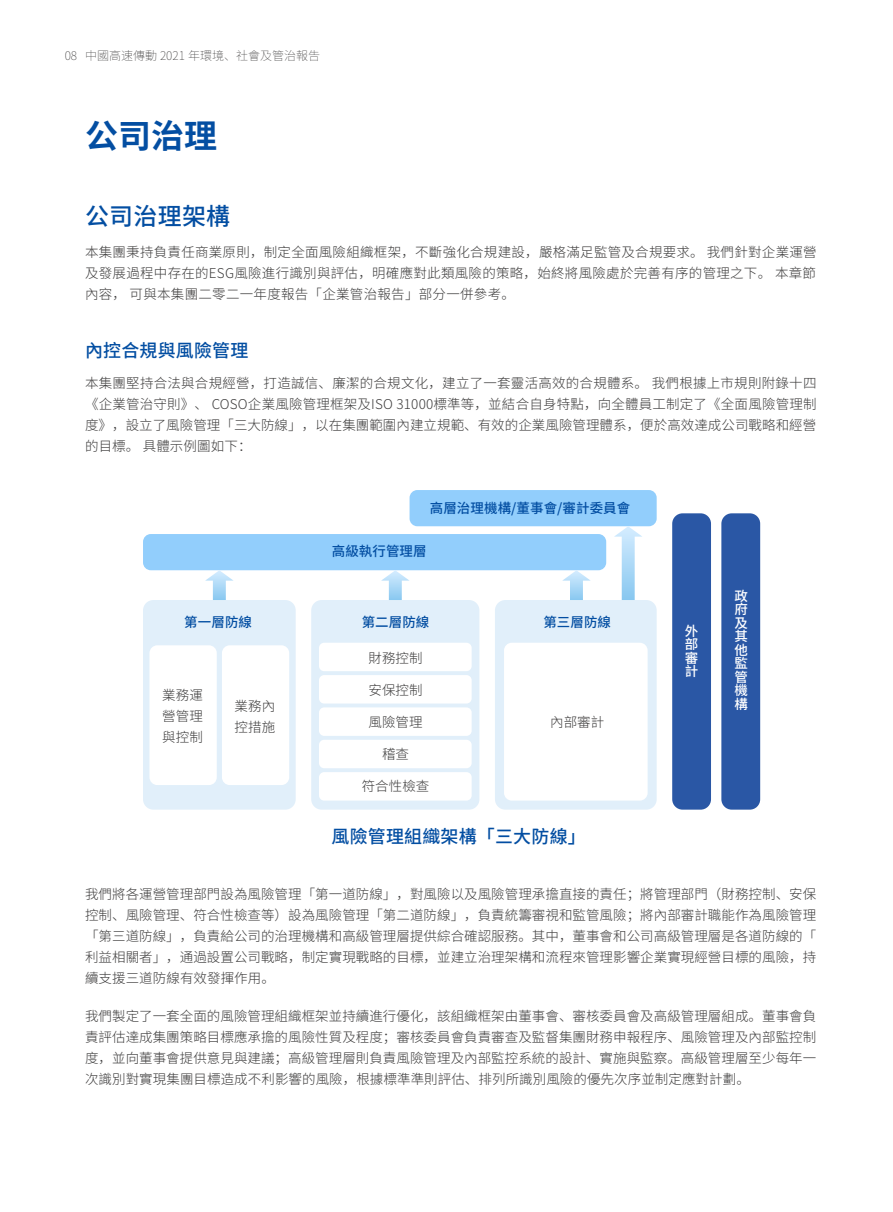
<style>
.page{position:relative;width:893px;height:1212px;background:#fff}
.page>*{position:absolute;margin:0;border:0;box-sizing:border-box;transform-origin:0 0}
.t1{font:700 33px "Source Han Sans CN";color:#034ea2}
.標題{font:500 24px "Source Han Sans CN";letter-spacing:.01em;color:#034ea2}
.小標題{font:500 18px "Source Han Sans CN";letter-spacing:.01em;color:#034ea2}
.正文{font:300 13.5px/21px "Source Han Sans CN";letter-spacing:.005em;color:#3c3b3b;text-align:justify}
.正文-2{font:500 13.5px "Source Han Sans CN";letter-spacing:.005em;color:#034ea2}
.t2{font:500 13.5px/13.5px "Source Han Sans CN";color:#fff;text-align:justify}
.t3{font:200 12px "Source Han Sans CN";color:#3c3b3b}
</style>
<div class="page">
<div style="left:672px;top:513px;width:39px;height:297px;background:#2a57a5"></div>
<div style="left:721px;top:513px;width:39px;height:297px;background:#2a57a5"></div>
<svg style="left:143px;top:490px;width:514px;height:320px"></svg>
<p class="t3" style="left:65px;top:49px;width:257px">08 中國高速傳動 2021 年環境、社會及管治報告</p>
<p class="t1" style="left:85px;top:117px;width:134px">公司治理</p>
<p class="標題" style="left:85px;top:203px;width:147px">公司治理架構</p>
<p class="正文" style="left:85px;top:242px;width:733px">本集團秉持負責任商業原則，制定全面風險組織框架，不斷強化合規建設，嚴格滿足監管及合規要求。 我們針對企業運營及發展過程中存在的ESG風險進行識別與評估，明確應對此類風險的策略，始終將風險處於完善有序的管理之下。 本章節內容， 可與本集團二零二一年度報告「企業管治報告」部分一併參考。</p>
<p class="小標題" style="left:85px;top:341px;width:165px">內控合規與風險管理</p>
<p class="正文" style="left:85px;top:373px;width:733px">本集團堅持合法與合規經營，打造誠信、廉潔的合規文化，建立了一套靈活高效的合規體系。 我們根據上市規則附錄十四《企業管治守則》、 COSO企業風險管理框架及ISO 31000標準等，並結合自身特點，向全體員工制定了《全面風險管理制度》，設立了風險管理「三大防線」，以在集團範圍內建立規範、有效的企業風險管理體系，便於高效達成公司戰略和經營的目標。 具體示例圖如下：</p>
<p class="正文-2" style="left:430px;top:500px;width:202px">高層治理機構/董事會/審計委員會</p>
<p class="正文-2" style="left:184px;top:614px;width:69px">第一層防線</p>
<p class="正文" style="left:162px;top:685px;width:43px">業務運營管理與控制</p>
<p class="正文" style="left:234px;top:695px;width:43px">業務內控措施</p>
<p class="正文-2" style="left:332px;top:544px;width:96px">高級執行管理層</p>
<p class="正文-2" style="left:362px;top:614px;width:69px">第二層防線</p>
<p class="正文-2" style="left:543px;top:614px;width:69px">第三層防線</p>
<p class="正文" style="left:368px;top:647px;width:56px">財務控制</p>
<p class="正文" style="left:368px;top:680px;width:56px">安保控制</p>
<p class="正文" style="left:368px;top:712px;width:56px">風險管理</p>
<p class="正文" style="left:382px;top:744px;width:29px">稽查</p>
<p class="正文" style="left:362px;top:776px;width:69px">符合性檢查</p>
<p class="正文" style="left:550px;top:712px;width:56px">內部審計</p>
<p class="小標題" style="left:331px;top:826px;width:256px">風險管理組織架構「三大防線」</p>
<p class="t2" style="left:685px;top:624px;width:15px">外部審計</p>
<p class="t2" style="left:735px;top:589px;width:15px">政府及其他監管機構</p>
<p class="正文" style="left:85px;top:884px;width:733px">我們將各運營管理部門設為風險管理「第一道防線」，對風險以及風險管理承擔直接的責任；將管理部門（財務控制、安保控制、風險管理、符合性檢查等）設為風險管理「第二道防線」，負責統籌審視和監管風險；將內部審計職能作為風險管理「第三道防線」，負責給公司的治理機構和高級管理層提供綜合確認服務。其中，董事會和公司高級管理層是各道防線的「利益相關者」，通過設置公司戰略，制定實現戰略的目標，並建立治理架構和流程來管理影響企業實現經營目標的風險，持續支援三道防線有效發揮作用。</p>
<p class="正文" style="left:85px;top:1006px;width:733px">我們製定了一套全面的風險管理組織框架並持續進行優化，該組織框架由董事會、審核委員會及高級管理層組成。董事會負責評估達成集團策略目標應承擔的風險性質及程度；審核委員會負責審查及監督集團財務申報程序、風險管理及內部監控制度，並向董事會提供意見與建議；高級管理層則負責風險管理及內部監控系統的設計、實施與監察。高級管理層至少每年一次識別對實現集團目標造成不利影響的風險，根據標準準則評估、排列所識別風險的優先次序並制定應對計劃。</p>
</div>
